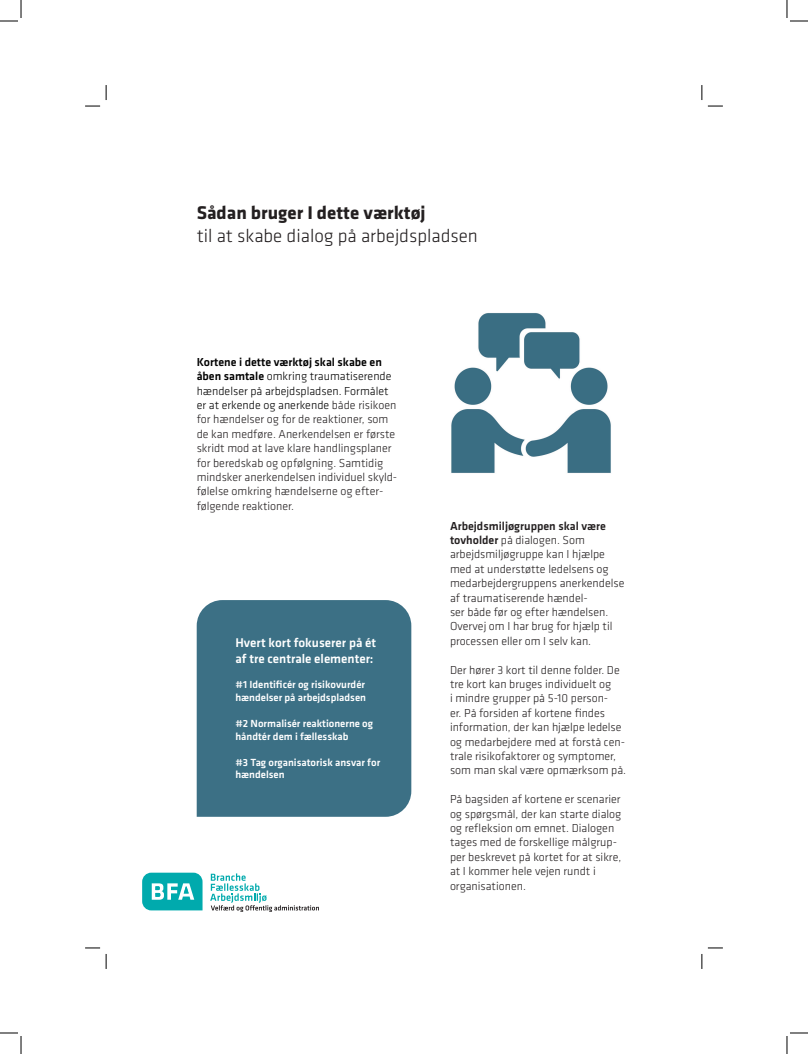
<style>
.page{position:relative;width:808px;height:1054px;background:#fff}
.page>*{position:absolute;margin:0;border:0;box-sizing:border-box;transform-origin:0 0}
.t1{font:300 19.1px "Klavika";color:#231f20}
.t2{font:700 19.1px "Klavika";color:#231f20}
.t3{font:500 13.1px "Klavika";color:#fff}
.t4{font:300 12px/14.4px "Klavika";color:#231f20}
.t5{font:500 12px/14.4px "Klavika";color:#231f20}
.t6{font:500 10.7px/12.9px "Klavika";color:#fff}
.s1{font-weight:500;color:#000}
.s2{color:#000}
.s3{font-weight:300}
</style>
<div class="page">
<svg style="left:142px;top:873px;width:60px;height:37px;background:#31babc"></svg>
<svg style="left:210px;top:873px;width:109px;height:39px"></svg>
<div style="left:197px;top:600px;width:214px;height:217px;background:#3c7085"></div>
<img style="left:451px;top:313px;width:160px;height:160px">
<svg style="left:85px;top:85px;width:22px;height:22px"></svg>
<svg style="left:85px;top:947px;width:22px;height:22px"></svg>
<svg style="left:701px;top:85px;width:21px;height:22px"></svg>
<svg style="left:701px;top:947px;width:21px;height:22px"></svg>
<svg style="left:0;top:0;width:22px;height:22px"></svg>
<svg style="left:0;top:1032px;width:22px;height:22px"></svg>
<svg style="left:786px;top:0;width:21px;height:22px"></svg>
<svg style="left:786px;top:1032px;width:21px;height:22px"></svg>
<p class="t2" style="left:197px;top:199px;width:230px">Sådan bruger I dette værktøj</p>
<p class="t1" style="left:197px;top:224px;width:282px">til at skabe dialog på arbejdspladsen</p>
<p class="t4" style="left:197px;top:355px;width:202px"><span class="s1">Kortene i dette værktøj skal skabe en åben samtale</span> <span class="s2">omkring traumatiserende hændelser på arbejdspladsen. Formålet er at erkende og anerkende</span> både risikoen for hændelser og for de reaktioner, som de kan medføre. Anerkendelsen er første skridt mod at lave klare handlingsplaner for beredskab og opfølgning. Samtidig mindsker anerkendelsen individuel skyld&shy;følelse omkring hændelserne og efter-</p>
<p class="t4" style="left:197px;top:499px;width:99px">følgende reaktioner.</p>
<p class="t3" style="left:235px;top:634px;width:142px">Hvert kort fokuserer på ét</p>
<p class="t3" style="left:235px;top:649px;width:139px">af tre centrale elementer:</p>
<p class="t6" style="left:235px;top:678px;width:132px">#1 Identificér og risikovurdér hændelser på arbejdspladsen</p>
<p class="t6" style="left:235px;top:717px;width:139px">#2 Normalisér reaktionerne og håndtér dem i fællesskab</p>
<p class="t6" style="left:235px;top:755px;width:146px">#3 Tag organisatorisk ansvar for hændelsen</p>
<p class="t5" style="left:450px;top:518px;width:157px">Arbejdsmiljøgruppen skal være tovholder <span class="s3">på dialogen. Som</span></p>
<p class="t4" style="left:450px;top:547px;width:176px">arbejdsmiljøgruppe kan I hjælpe med at understøtte ledelsens og medarbejdergruppens anerkendelse af traumatiserende hændel-</p>
<p class="t4" style="left:450px;top:605px;width:164px">ser både før og efter hændelsen.<br>Overvej om I har brug for hjælp til processen eller om I selv kan.</p>
<p class="t4" style="left:450px;top:662px;width:178px">Der hører 3 kort til denne folder. De tre kort kan bruges individuelt og<br>i mindre grupper på 5-10 person-<br>er. På forsiden af kortene findes information, der kan hjælpe ledelse og medarbejdere med at forstå cen&shy;trale risikofaktorer og symptomer, som man skal være opmærksom på.</p>
<p class="t4" style="left:450px;top:792px;width:173px">På bagsiden af kortene er scenarier og spørgsmål, der kan starte dialog og refleksion om emnet. Dialogen tages med de forskellige målgrup&shy;per beskrevet på kortet for at sikre, at I kommer hele vejen rundt i organisationen.</p>
</div>
